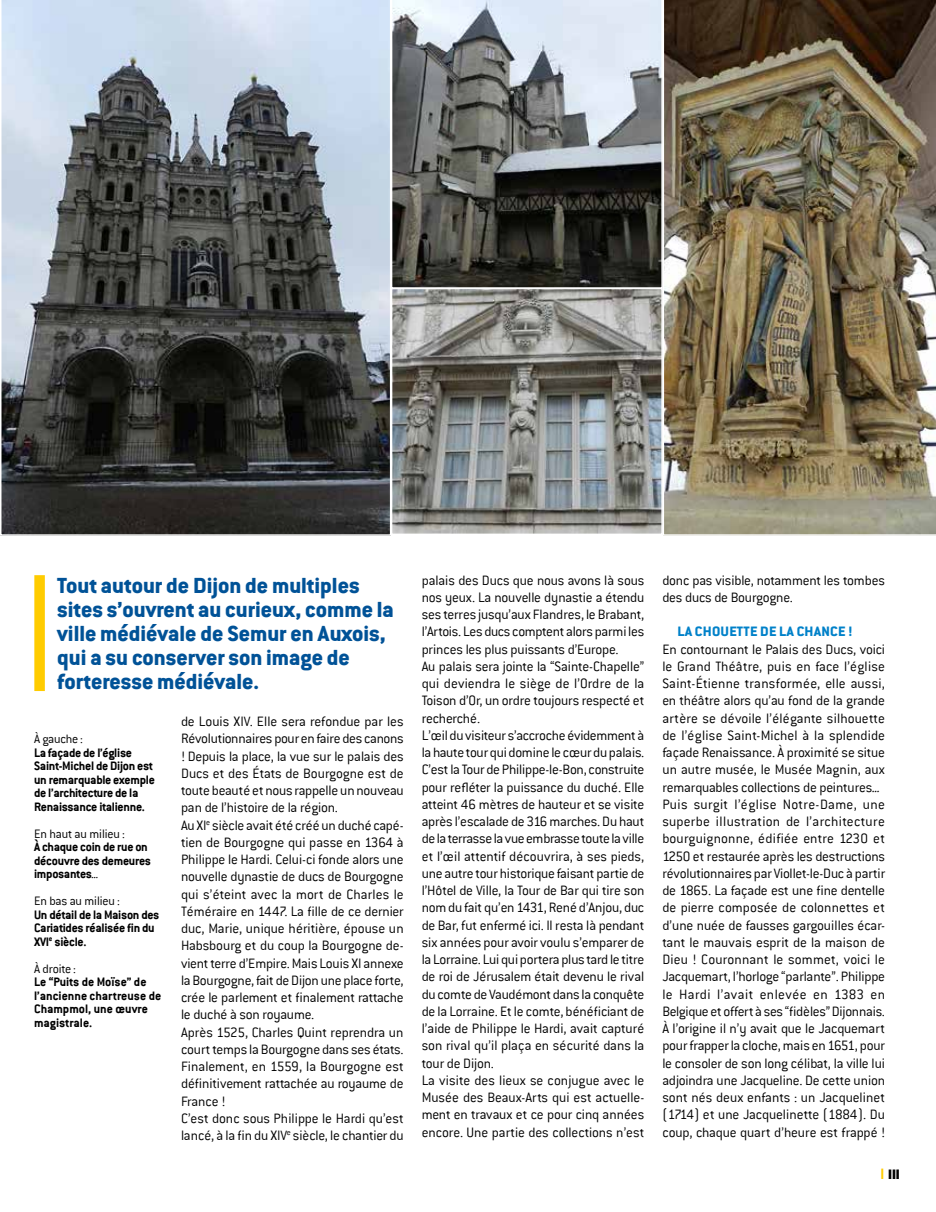
<style>
.page{position:relative;width:936px;height:1212px;background:#fff}
.page>*{position:absolute;margin:0;border:0;box-sizing:border-box;transform-origin:0 0}
.t1{font:700 24px/24px "Conduit ITC Extra";color:#005297}
.t2{font:300 15px/17.2px "Conduit ITC";letter-spacing:-.01em;color:#000}
.t3{font:700 15px "Conduit ITC Extra";letter-spacing:.015em;color:#0081c9}
.t4{font:15px "Conduit ITC Black";color:#000}
.t5{font:700 13.5px/13.5px "Conduit ITC";letter-spacing:-.02em;color:#000}
.t6{font:700 13.5px/13.5px "Conduit ITC";color:#000}
.t7{font:300 13.5px "Conduit ITC";letter-spacing:-.015em;color:#000}
.s1{font-family:"Conduit ITC";font-weight:700;font-size:16.5px;color:#fc0}
</style>
<div class="page">
<img style="left:394px;top:291px;width:265px;height:241px">
<svg style="left:0;top:0;width:391px;height:536px;background:#6b7175"></svg>
<div style="left:34px;top:575px;width:11px;height:116px;background:#fc0"></div>
<svg style="left:392px;top:0;width:270px;height:288px;background:#717475"></svg>
<div style="left:391px;top:288px;width:271px;height:247px;border:2px solid #fff"></div>
<img style="left:662px;top:0;width:273px;height:536px">
<h1 class="t1" style="left:57px;top:572px;width:338px">Tout autour de Dijon de multiples sites s’ouvrent au curieux, comme la ville médiévale de Semur en Auxois, qui a su conserver son image de forteresse médiévale.</h1>
<p class="t7" style="left:34px;top:731px;width:50px">À gauche :</p>
<p class="t5" style="left:34px;top:745px;width:122px">La façade de l’église<br>Saint-Michel de Dijon est un remarquable exemple de l’architecture de la<br>Renaissance italienne.</p>
<p class="t7" style="left:34px;top:826px;width:92px">En haut au milieu :</p>
<p class="t5" style="left:34px;top:840px;width:118px">À chaque coin de rue on découvre des demeures imposantes…</p>
<p class="t7" style="left:34px;top:893px;width:87px">En bas au milieu :</p>
<p class="t5" style="left:34px;top:907px;width:127px">Un détail de la Maison des<br>Cariatides réalisée fin du<br>XVI<sup>e</sup> siècle.</p>
<p class="t7" style="left:34px;top:961px;width:43px">À droite :</p>
<p class="t6" style="left:34px;top:975px;width:129px">Le “Puits de Moïse” de l’ancienne chartreuse de<br>Champmol, une œuvre magistrale.</p>
<p class="t2" style="left:181px;top:713px;width:224px">de Louis XIV. Elle sera refondue par les Révolutionnaires pour en faire des canons ! Depuis la place, la vue sur le palais des Ducs et des États de Bourgogne est de toute beauté et nous rappelle un nouveau pan de l’histoire de la région.<br>Au XI<sup>e</sup> siècle avait été créé un duché capé&shy;tien de Bourgogne qui passe en 1364 à Philippe le Hardi. Celui-ci fonde alors une nouvelle dynastie de ducs de Bourgogne qui s’éteint avec la mort de Charles le Téméraire en 1447. La fille de ce dernier duc, Marie, unique héritière, épouse un Habsbourg et du coup la Bourgogne de&shy;vient terre d’Empire. Mais Louis XI annexe la Bourgogne, fait de Dijon une place forte, crée le parlement et finalement rattache le duché à son royaume.<br>Après 1525, Charles Quint reprendra un court temps la Bourgogne dans ses états.<br>Finalement, en 1559, la Bourgogne est définitivement rattachée au royaume de France !<br>C’est donc sous Philippe le Hardi qu’est lancé, à la fin du XIV<sup>e</sup> siècle, le chantier du</p>
<p class="t2" style="left:421px;top:571px;width:224px">palais des Ducs que nous avons là sous nos yeux. La nouvelle dynastie a étendu ses terres jusqu’aux Flandres, le Brabant, l’Artois. Les ducs comptent alors parmi les princes les plus puissants d’Europe.<br>Au palais sera jointe la “Sainte-Chapelle” qui deviendra le siège de l’Ordre de la Toison d’Or, un ordre toujours respecté et recherché.<br>L’œil du visiteur s’accroche évidemment à la haute tour qui domine le cœur du palais.<br>C’est la Tour de Philippe-le-Bon, construite pour refléter la puissance du duché. Elle atteint 46 mètres de hauteur et se visite après l’escalade de 316 marches. Du haut de la terrasse la vue embrasse toute la ville et l’œil attentif découvrira, à ses pieds, une autre tour historique faisant partie de l’Hôtel de Ville, la Tour de Bar qui tire son nom du fait qu’en 1431, René d’Anjou, duc de Bar, fut enfermé ici. Il resta là pendant six années pour avoir voulu s’emparer de la Lorraine. Lui qui portera plus tard le titre de roi de Jérusalem était devenu le rival du comte de Vaudémont dans la conquête de la Lorraine. Et le comte, bénéficiant de l’aide de Philippe le Hardi, avait capturé son rival qu’il plaça en sécurité dans la tour de Dijon.<br>La visite des lieux se conjugue avec le Musée des Beaux-Arts qui est actuelle&shy;ment en travaux et ce pour cinq années encore. Une partie des collections n’est</p>
<p class="t2" style="left:662px;top:571px;width:224px">donc pas visible, notamment les tombes des ducs de Bourgogne.</p>
<p class="t3" style="left:677px;top:623px;width:176px">LA CHOUETTE DE LA CHANCE !</p>
<p class="t2" style="left:662px;top:640px;width:224px">En contournant le Palais des Ducs, voici le Grand Théâtre, puis en face l’église Saint-Étienne transformée, elle aussi, en théâtre alors qu’au fond de la grande artère se dévoile l’élégante silhouette de l’église Saint-Michel à la splendide façade Renaissance. À proximité se situe un autre musée, le Musée Magnin, aux remarquables collections de peintures… Puis surgit l’église Notre-Dame, une superbe illustration de l’architecture bourguignonne, édifiée entre 1230 et 1250 et restaurée après les destructions révolutionnaires par Viollet-le-Duc à partir de 1865. La façade est une fine dentelle de pierre composée de colonnettes et d’une nuée de fausses gargouilles écar&shy;tant le mauvais esprit de la maison de Dieu ! Couronnant le sommet, voici le Jacquemart, l’horloge “parlante”. Philippe le Hardi l’avait enlevée en 1383 en Belgique et offert à ses “fidèles” Dijonnais.<br>À l’origine il n’y avait que le Jacquemart pour frapper la cloche, mais en 1651, pour le consoler de son long célibat, la ville lui adjoindra une Jacqueline. De cette union sont nés deux enfants : un Jacquelinet (1714) et une Jacquelinette (1884). Du coup, chaque quart d’heure est frappé !</p>
<p class="t4" style="left:880px;top:1165px;width:21px"><span class="s1">l</span> III</p>
</div>
